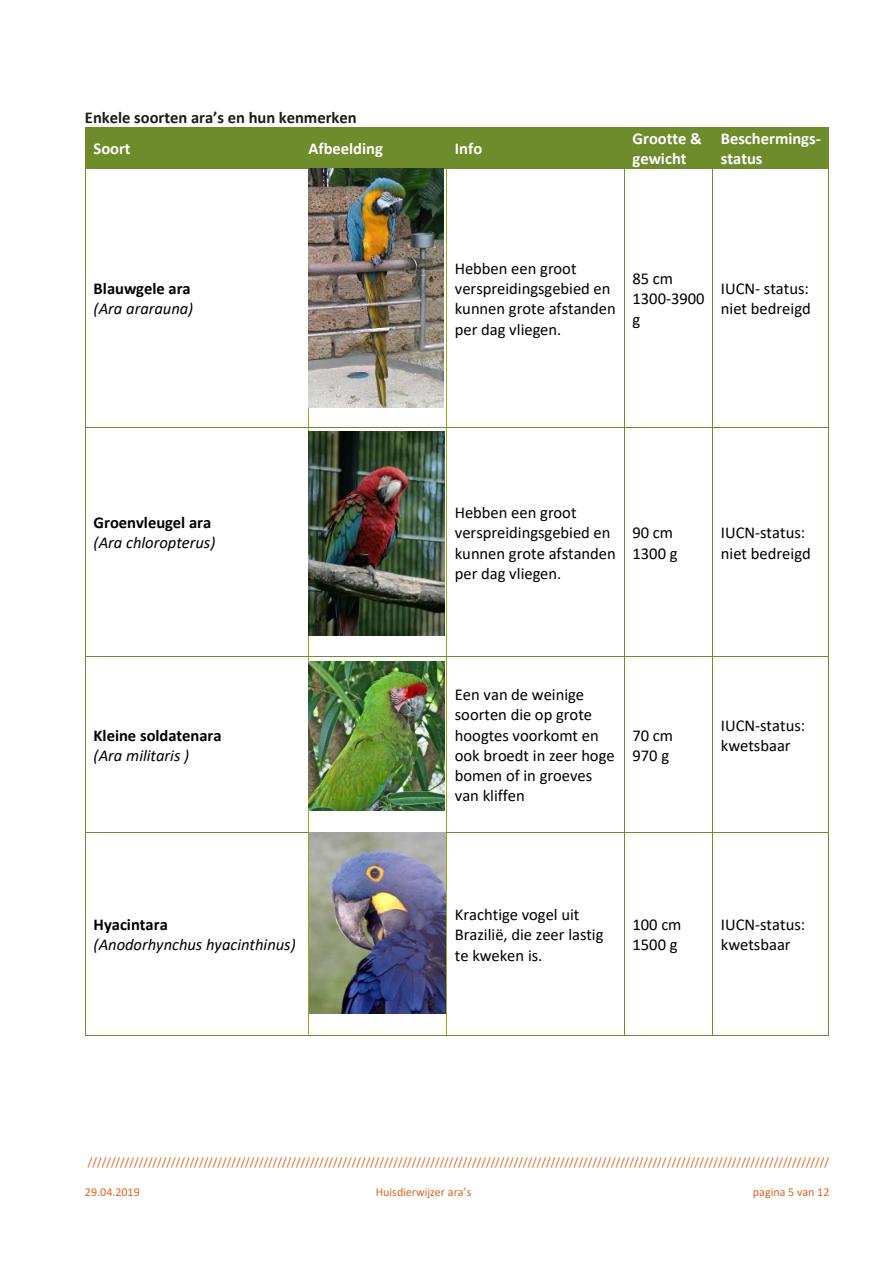
<style>
.page{position:relative;width:893px;height:1263px;background:#fff}
.page>*{position:absolute;margin:0;border:0;box-sizing:border-box;transform-origin:0 0}
.t1{font:16.5px/20.2px "Calibri";color:#000}
.t2{font:italic 16.5px "Calibri";color:#000}
.t3{font:700 16.5px "Calibri";color:#000}
.t4{font:700 16.5px/20.4px "Calibri";color:#fff}
.t5{font:700 16.5px "Calibri";color:#1d1b11}
.t6{font:12px "Calibri";color:#d86623}
</style>
<div class="page">
<div style="left:86px;top:127px;width:222px;height:41px;background:#6e8c2b"></div>
<div style="left:308px;top:127px;width:139px;height:41px;background:#6e8c2b"></div>
<div style="left:447px;top:127px;width:177px;height:41px;background:#6e8c2b"></div>
<div style="left:624px;top:127px;width:88px;height:41px;background:#6e8c2b"></div>
<div style="left:713px;top:127px;width:116px;height:41px;background:#6e8c2b"></div>
<hr style="left:85px;top:127px;width:1px;height:41px;background:#6e8c2b">
<hr style="left:712px;top:127px;width:1px;height:41px;background:#6e8c2b">
<hr style="left:829px;top:127px;width:1px;height:41px;background:#6e8c2b">
<hr style="left:86px;top:168px;width:222px;height:1px;background:#6e8c2b">
<hr style="left:309px;top:168px;width:137px;height:1px;background:#6e8c2b">
<hr style="left:448px;top:168px;width:176px;height:1px;background:#6e8c2b">
<hr style="left:625px;top:168px;width:87px;height:1px;background:#6e8c2b">
<hr style="left:713px;top:168px;width:116px;height:1px;background:#6e8c2b">
<hr style="left:85px;top:169px;width:1px;height:259px;background:#6e8c2b">
<hr style="left:308px;top:169px;width:1px;height:259px;background:#91ad18">
<hr style="left:446px;top:169px;width:1px;height:259px;background:#91ad18">
<hr style="left:624px;top:169px;width:1px;height:259px;background:#6e8c2b">
<hr style="left:712px;top:169px;width:1px;height:259px;background:#6e8c2b">
<hr style="left:829px;top:169px;width:1px;height:259px;background:#6e8c2b">
<hr style="left:86px;top:428px;width:222px;height:1px;background:#6e8c2b">
<hr style="left:309px;top:428px;width:137px;height:1px;background:#6e8c2b">
<hr style="left:447px;top:428px;width:177px;height:1px;background:#6e8c2b">
<hr style="left:625px;top:428px;width:87px;height:1px;background:#6e8c2b">
<hr style="left:713px;top:428px;width:116px;height:1px;background:#6e8c2b">
<hr style="left:85px;top:428px;width:1px;height:228px;background:#6e8c2b">
<hr style="left:308px;top:428px;width:1px;height:228px;background:#91ad18">
<hr style="left:446px;top:428px;width:1px;height:228px;background:#91ad18">
<hr style="left:624px;top:428px;width:1px;height:228px;background:#6e8c2b">
<hr style="left:712px;top:428px;width:1px;height:228px;background:#6e8c2b">
<hr style="left:829px;top:428px;width:1px;height:228px;background:#6e8c2b">
<hr style="left:86px;top:656px;width:222px;height:1px;background:#6e8c2b">
<hr style="left:309px;top:656px;width:137px;height:1px;background:#6e8c2b">
<hr style="left:447px;top:656px;width:177px;height:1px;background:#6e8c2b">
<hr style="left:625px;top:656px;width:87px;height:1px;background:#6e8c2b">
<hr style="left:713px;top:656px;width:116px;height:1px;background:#6e8c2b">
<hr style="left:85px;top:657px;width:1px;height:175px;background:#6e8c2b">
<hr style="left:308px;top:657px;width:1px;height:175px;background:#91ad18">
<hr style="left:446px;top:657px;width:1px;height:175px;background:#91ad18">
<hr style="left:624px;top:657px;width:1px;height:175px;background:#6e8c2b">
<hr style="left:712px;top:657px;width:1px;height:175px;background:#6e8c2b">
<hr style="left:829px;top:657px;width:1px;height:175px;background:#6e8c2b">
<hr style="left:86px;top:832px;width:222px;height:1px;background:#6e8c2b">
<hr style="left:309px;top:832px;width:137px;height:1px;background:#6e8c2b">
<hr style="left:447px;top:832px;width:177px;height:1px;background:#6e8c2b">
<hr style="left:625px;top:832px;width:87px;height:1px;background:#6e8c2b">
<hr style="left:713px;top:832px;width:116px;height:1px;background:#6e8c2b">
<hr style="left:85px;top:833px;width:1px;height:202px;background:#6e8c2b">
<hr style="left:86px;top:1035px;width:222px;height:1px;background:#6e8c2b">
<hr style="left:308px;top:833px;width:1px;height:202px;background:#91ad18">
<hr style="left:309px;top:1035px;width:137px;height:1px;background:#6e8c2b">
<hr style="left:446px;top:833px;width:1px;height:202px;background:#91ad18">
<hr style="left:447px;top:1035px;width:177px;height:1px;background:#6e8c2b">
<hr style="left:624px;top:833px;width:1px;height:202px;background:#6e8c2b">
<hr style="left:625px;top:1035px;width:87px;height:1px;background:#6e8c2b">
<hr style="left:712px;top:833px;width:1px;height:202px;background:#6e8c2b">
<hr style="left:713px;top:1035px;width:116px;height:1px;background:#6e8c2b">
<hr style="left:829px;top:833px;width:1px;height:202px;background:#6e8c2b">
<img style="left:309px;top:661px;width:135px;height:150px">
<img style="left:309px;top:431px;width:135px;height:204px">
<img style="left:310px;top:833px;width:135px;height:181px">
<img style="left:309px;top:169px;width:134px;height:238px">
<p class="t5" style="left:85px;top:110px;width:273px">Enkele soorten ara’s en hun kenmerken</p>
<p class="t4" style="left:94px;top:140px;width:39px">Soort</p>
<p class="t4" style="left:308px;top:140px;width:76px">Afbeelding</p>
<p class="t4" style="left:455px;top:140px;width:29px">Info</p>
<p class="t4" style="left:632px;top:129px;width:71px">Grootte &amp; gewicht</p>
<p class="t4" style="left:721px;top:129px;width:102px">Beschermings&shy;status</p>
<p class="t3" style="left:94px;top:282px;width:99px">Blauwgele ara</p>
<p class="t2" style="left:94px;top:302px;width:101px">(Ara ararauna)</p>
<p class="t1" style="left:455px;top:260px;width:162px">Hebben een groot verspreidingsgebied en kunnen grote afstanden per dag vliegen.</p>
<p class="t1" style="left:632px;top:270px;width:42px">85 cm</p>
<p class="t1" style="left:632px;top:290px;width:74px">1300-3900 g</p>
<p class="t1" style="left:721px;top:280px;width:91px">IUCN- status: niet bedreigd</p>
<p class="t3" style="left:94px;top:516px;width:119px">Groenvleugel ara</p>
<p class="t2" style="left:94px;top:536px;width:123px">(Ara chloropterus)</p>
<p class="t1" style="left:455px;top:504px;width:162px">Hebben een groot verspreidingsgebied en kunnen grote afstanden per dag vliegen.</p>
<p class="t1" style="left:632px;top:524px;width:42px">90 cm</p>
<p class="t1" style="left:632px;top:544px;width:47px">1300 g</p>
<p class="t1" style="left:721px;top:524px;width:91px">IUCN-status: niet bedreigd</p>
<p class="t3" style="left:94px;top:728px;width:130px">Kleine soldatenara</p>
<p class="t2" style="left:94px;top:748px;width:97px">(Ara militaris )</p>
<p class="t1" style="left:455px;top:686px;width:161px">Een van de weinige soorten die op grote hoogtes voorkomt en ook broedt in zeer hoge bomen of in groeves van kliffen</p>
<p class="t1" style="left:632px;top:726px;width:42px">70 cm</p>
<p class="t1" style="left:632px;top:747px;width:38px">970 g</p>
<p class="t1" style="left:721px;top:716px;width:86px">IUCN-status: kwetsbaar</p>
<p class="t3" style="left:94px;top:918px;width:76px">Hyacintara</p>
<p class="t2" style="left:94px;top:938px;width:204px">(Anodorhynchus hyacinthinus)</p>
<p class="t1" style="left:455px;top:906px;width:150px">Krachtige vogel uit<br>Brazilië, die zeer lastig te kweken is.</p>
<p class="t1" style="left:632px;top:916px;width:51px">100 cm</p>
<p class="t1" style="left:632px;top:936px;width:47px">1500 g</p>
<p class="t1" style="left:721px;top:916px;width:86px">IUCN-status: kwetsbaar</p>
<p class="t6" style="left:88px;top:1157px;width:743px">////////////////////////////////////////////////////////////////////////////////////////////////////////////////////////////////////////////////////////////////</p>
<p class="t6" style="left:85px;top:1187px;width:56px">29.04.2019</p>
<p class="t6" style="left:376px;top:1187px;width:97px">Huisdierwijzer ara’s</p>
<p class="t6" style="left:753px;top:1187px;width:78px">pagina 5 van 12</p>
</div>
